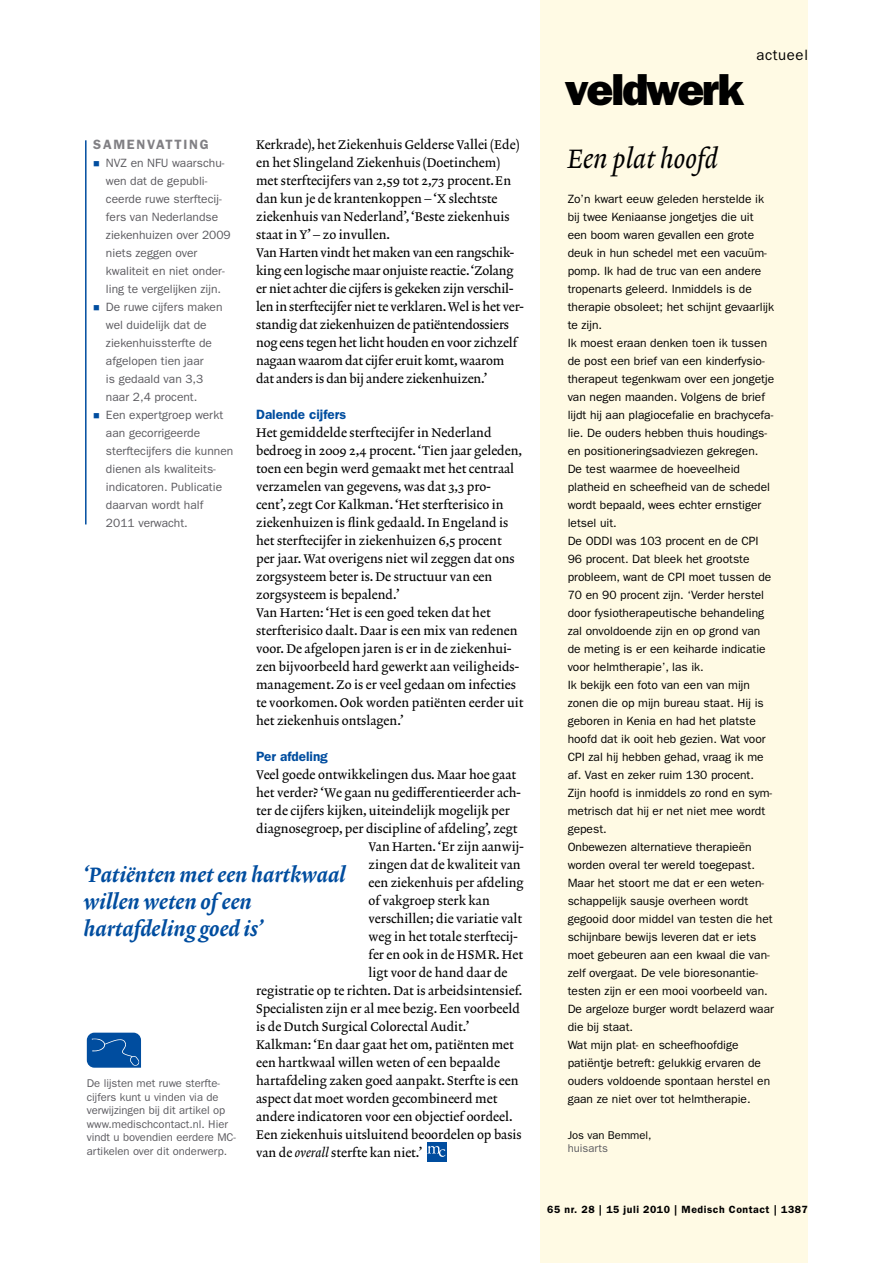
<style>
.page{position:relative;width:893px;height:1263px;background:#fff}
.page>*{position:absolute;margin:0;border:0;box-sizing:border-box;transform-origin:0 0}
.t1{font:45px "ITC Franklin Gothic Std Hvy";letter-spacing:-.05em;color:#000}
.t2{font:27px "Lexicon No 2 Italic A";color:#000}
.t3{font:21px/27px "Lexicon No 2 Italic D";color:#004d9f}
.t4{font:15px "ITC Franklin Gothic Std";letter-spacing:.04em;color:#000}
.t5{font:600 13.5px "ITC Franklin Gothic Std";color:#004d9f}
.t6{font:600 13.5px "ITC Franklin Gothic Std";letter-spacing:.125em;color:#818084}
.t7{font:12.75px/18px "Lexicon No 2 Roman A";color:#000}
.t8{font:12px/18px "ITC Franklin Gothic Std";color:#000}
.t9{font:12px/18px "ITC Franklin Gothic Std";color:#5c5b60}
.t10{font:11.25px/13.5px "ITC Franklin Gothic Std";color:#5c5b60}
.t11{font:11.25px "ITC Franklin Gothic Std";color:#000}
.t12{font:600 10.5px "ITC Franklin Gothic Std";letter-spacing:.05em;color:#000}
.s1{font-family:"Lexicon No 2 Italic A"}
.s2{color:#004d9f}
</style>
<div class="page">
<div style="left:427px;top:1142px;width:19px;height:19px;background:#004d9f"></div>
<svg style="left:427px;top:1146px;width:18px;height:11px"></svg>
<div style="left:87px;top:1033px;width:54px;height:35px;background:#004d9f;border-radius:7px"></div>
<svg style="left:92px;top:1038px;width:47px;height:28px"></svg>
<div style="left:540px;top:0;width:268px;height:1263px;background:#fffae4"></div>
<hr style="left:85px;top:140px;width:2px;height:384px;background:#004d9f">
<p class="t7" style="left:256px;top:136px;width:269px">Kerkrade), het Ziekenhuis Gelderse Vallei (Ede) en het Slingeland Ziekenhuis (Doetinchem) met sterftecijfers van 2,59 tot 2,73 procent.En dan kun je de krantenkoppen – ‘X slechtste ziekenhuis van Nederland’, ‘Beste ziekenhuis staat in Y’ – zo invullen.<br>Van Harten vindt het maken van een rangschik&shy;king een logische maar onjuiste reactie. ‘Zolang er niet achter die cijfers is gekeken zijn verschil&shy;len in sterftecijfer niet te verklaren. Wel is het ver&shy;standig dat ziekenhuizen de patiëntendossiers nog eens tegen het licht houden en voor zichzelf nagaan waarom dat cijfer eruit komt, waarom dat anders is dan bij andere ziekenhuizen.’</p>
<p class="t5" style="left:256px;top:406px;width:92px">Dalende cijfers</p>
<p class="t7" style="left:256px;top:424px;width:269px">Het gemiddelde sterftecijfer in Nederland bedroeg in 2009 2,4 procent. ‘Tien jaar geleden, toen een begin werd gemaakt met het centraal verzamelen van gegevens, was dat 3,3 pro&shy;cent’, zegt Cor Kalkman. ‘Het sterfterisico in ziekenhuizen is flink gedaald. In Engeland is het sterftecijfer in ziekenhuizen 6,5 procent<br>per jaar. Wat overigens niet wil zeggen dat ons zorgsysteem beter is. De structuur van een zorgsysteem is bepalend.’<br>Van Harten: ‘Het is een goed teken dat het sterfterisico daalt. Daar is een mix van redenen voor. De afgelopen jaren is er in de ziekenhui&shy;zen bijvoorbeeld hard gewerkt aan veiligheids&shy;management. Zo is er veel gedaan om infecties te voorkomen. Ook worden patiënten eerder uit het ziekenhuis ontslagen.’</p>
<p class="t5" style="left:256px;top:748px;width:73px">Per afdeling</p>
<p class="t7" style="left:256px;top:766px;width:262px">Veel goede ontwikkelingen dus. Maar hoe gaat</p>
<p class="t7" style="left:256px;top:784px;width:266px">het verder? ‘We gaan nu gedifferentieerder ach-</p>
<p class="t7" style="left:256px;top:802px;width:255px">ter de cijfers kijken, uiteindelijk mogelijk per</p>
<p class="t7" style="left:256px;top:820px;width:263px">diagnosegroep, per discipline of afdeling’, zegt</p>
<p class="t7" style="left:369px;top:838px;width:157px">Van Harten. ‘Er zijn aanwij-</p>
<p class="t7" style="left:369px;top:856px;width:154px">zingen dat de kwaliteit van</p>
<p class="t7" style="left:369px;top:874px;width:157px">een ziekenhuis per afdeling</p>
<p class="t7" style="left:369px;top:892px;width:123px">of vakgroep sterk kan</p>
<p class="t7" style="left:369px;top:910px;width:155px">verschillen; die variatie valt</p>
<p class="t7" style="left:369px;top:928px;width:151px">weg in het totale sterftecij-</p>
<p class="t7" style="left:369px;top:946px;width:156px">fer en ook in de HSMR. Het</p>
<p class="t7" style="left:369px;top:964px;width:141px">ligt voor de hand daar de</p>
<p class="t7" style="left:256px;top:982px;width:268px">registratie op te richten. Dat is arbeidsintensief.</p>
<p class="t7" style="left:256px;top:1000px;width:265px">Specialisten zijn er al mee bezig. Een voorbeeld</p>
<p class="t7" style="left:256px;top:1018px;width:215px">is de Dutch Surgical Colorectal Audit.’</p>
<p class="t7" style="left:256px;top:1036px;width:259px">Kalkman: ‘En daar gaat het om, patiënten met</p>
<p class="t7" style="left:256px;top:1054px;width:245px">een hartkwaal willen weten of een bepaalde</p>
<p class="t7" style="left:256px;top:1072px;width:264px">hartafdeling zaken goed aanpakt. Sterfte is een</p>
<p class="t7" style="left:256px;top:1090px;width:243px">aspect dat moet worden gecombineerd met</p>
<p class="t7" style="left:256px;top:1108px;width:258px">andere indicatoren voor een objectief oordeel.</p>
<p class="t7" style="left:256px;top:1126px;width:267px">Een ziekenhuis uitsluitend beoordelen op basis</p>
<p class="t7" style="left:256px;top:1144px;width:168px">van de <span class="s1">overall</span> sterfte kan niet.’</p>
<p class="t6" style="left:93px;top:136px;width:117px">Samenvatting</p>
<p class="t9" style="left:106px;top:154px;width:126px;text-indent:-13px"><span class="s2">■</span> NVZ en NFU waarschu&shy;wen dat de gepubli&shy;ceerde ruwe sterftecij&shy;fers van Nederlandse ziekenhuizen over 2009 niets zeggen over kwaliteit en niet onder&shy;ling te vergelijken zijn.</p>
<p class="t9" style="left:106px;top:298px;width:118px;text-indent:-13px"><span class="s2">■</span> De ruwe cijfers maken wel duidelijk dat de ziekenhuissterfte de afgelopen tien jaar<br>is gedaald van 3,3 naar 2,4 procent.</p>
<p class="t9" style="left:106px;top:406px;width:129px;text-indent:-13px"><span class="s2">■</span> Een expertgroep werkt aan gecorrigeerde sterftecijfers die kunnen dienen als kwaliteits&shy;indicatoren. Publicatie daarvan wordt half<br>2011 verwacht.</p>
<h3 class="t3" style="left:84px;top:862px;width:264px">‘Patiënten met een hartkwaal willen weten of een hartafdeling goed is’</h3>
<p class="t10" style="left:87px;top:1077px;width:151px">De lijsten met ruwe sterfte&shy;cijfers kunt u vinden via de verwijzingen bij dit artikel op www.medischcontact.nl. Hier vindt u bovendien eerdere MC&shy;artikelen over dit onderwerp.</p>
<h1 class="t1" style="left:564px;top:63px;width:181px">veldwerk</h1>
<p class="t4" style="left:756px;top:46px;width:53px">actueel</p>
<h2 class="t2" style="left:568px;top:143px;width:152px">Een plat hoofd</h2>
<p class="t8" style="left:568px;top:190px;width:208px">Zo’n kwart eeuw geleden herstelde ik bij twee Keniaanse jongetjes die uit een boom waren gevallen een grote deuk in hun schedel met een vacuüm&shy;pomp. Ik had de truc van een andere tropenarts geleerd. Inmiddels is de therapie obsoleet; het schijnt gevaarlijk te zijn.<br>Ik moest eraan denken toen ik tussen de post een brief van een kinderfysio&shy;therapeut tegenkwam over een jongetje van negen maanden. Volgens de brief lijdt hij aan plagiocefalie en brachycefa&shy;lie. De ouders hebben thuis houdings&shy;en positioneringsadviezen gekregen.<br>De test waarmee de hoeveelheid platheid en scheefheid van de schedel wordt bepaald, wees echter ernstiger letsel uit.<br>De ODDI was 103 procent en de CPI 96 procent. Dat bleek het grootste probleem, want de CPI moet tussen de 70 en 90 procent zijn. ‘Verder herstel door fysiotherapeutische behandeling zal onvoldoende zijn en op grond van de meting is er een keiharde indicatie voor helmtherapie’, las ik.<br>Ik bekijk een foto van een van mijn zonen die op mijn bureau staat. Hij is geboren in Kenia en had het platste hoofd dat ik ooit heb gezien. Wat voor CPI zal hij hebben gehad, vraag ik me af. Vast en zeker ruim 130 procent.<br>Zijn hoofd is inmiddels zo rond en sym&shy;metrisch dat hij er net niet mee wordt gepest.<br>Onbewezen alternatieve therapieën worden overal ter wereld toegepast.<br>Maar het stoort me dat er een weten&shy;schappelijk sausje overheen wordt gegooid door middel van testen die het schijnbare bewijs leveren dat er iets moet gebeuren aan een kwaal die van&shy;zelf overgaat. De vele bioresonantie&shy;testen zijn er een mooi voorbeeld van.<br>De argeloze burger wordt belazerd waar die bij staat.<br>Wat mijn plat- en scheefhoofdige patiëntje betreft: gelukkig ervaren de ouders voldoende spontaan herstel en gaan ze niet over tot helmtherapie.</p>
<p class="t11" style="left:568px;top:1128px;width:85px">Jos van Bemmel,</p>
<p class="t10" style="left:568px;top:1142px;width:42px">huisarts</p>
<p class="t12" style="left:547px;top:1203px;width:262px">65 nr. 28 | 15 juli 2010 | Medisch Contact | 1387</p>
</div>
